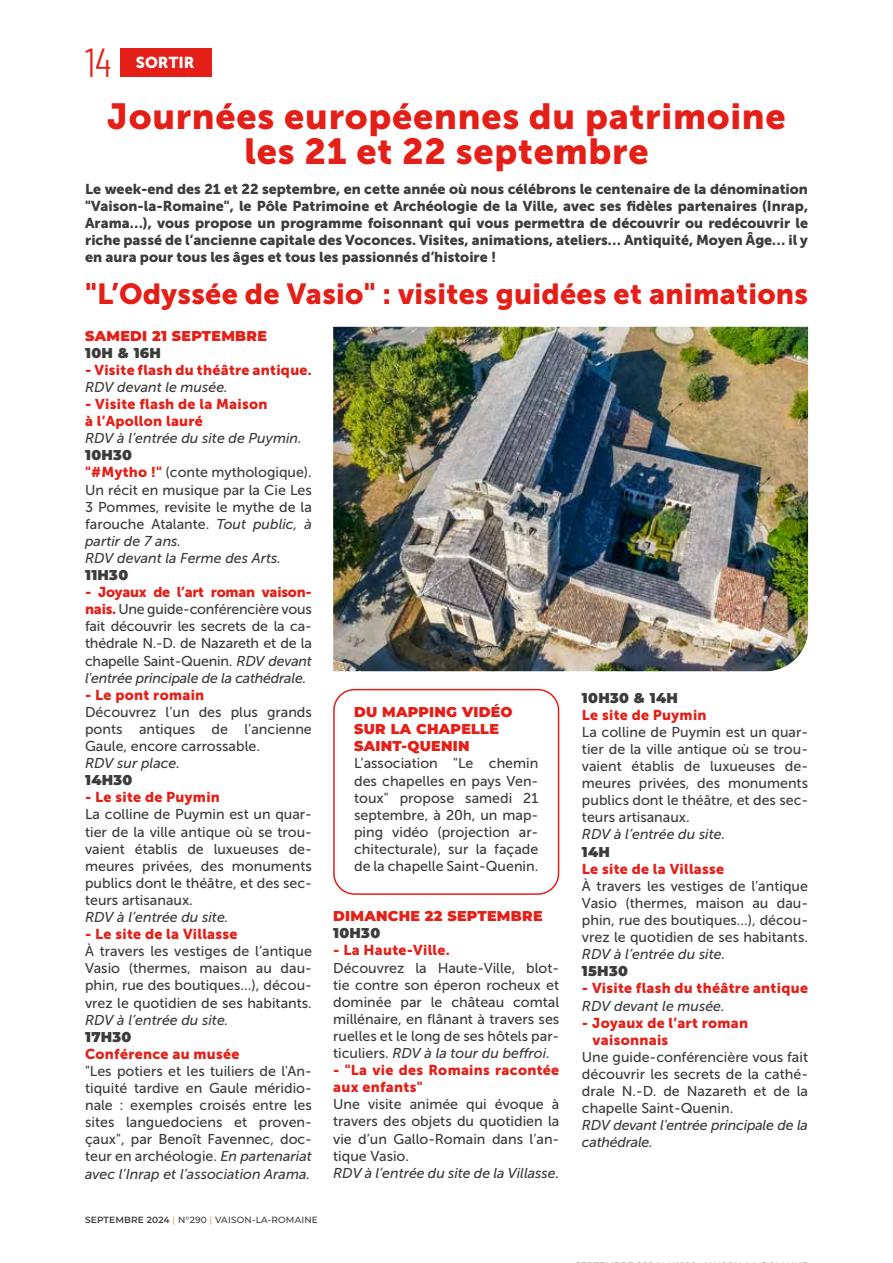
<style>
.page{position:relative;width:893px;height:1263px;background:#fff}
.page>*{position:absolute;margin:0;border:0;box-sizing:border-box;transform-origin:0 0}
.t1{font:300 40.5px "Barlow Condensed";color:#e41f18}
.t2{font:36px/34.5px "Museo Sans 900";letter-spacing:.02em;color:#e41f18;text-align:center}
.t3{font:28.8px "Museo Sans 900";letter-spacing:.01em;color:#e41f18}
.t4{font:15.75px "Museo Sans 900";color:#fff}
.t5{font:14.25px/17.1px "Museo Sans 500";color:#3c3c3b;text-align:justify}
.t6{font:14.25px/17.1px "Museo Sans 900";color:#3c3c3b;text-align:justify}
.t7{font:14.25px/17.1px "Museo Sans 900";letter-spacing:.02em;color:#e41f18}
.t8{font:italic 14.25px/17.1px "Museo Sans 500";color:#3c3c3b}
.t9{font:900 14.25px/17.1px "Montserrat";letter-spacing:.02em;color:#e41f18}
.t10{font:900 14.25px "Montserrat";letter-spacing:.02em;color:#3c3c3b}
.t11{font:14.25px "Museo Sans 900";letter-spacing:-.015em;color:#e41f18}
.t12{font:500 9px "Montserrat";letter-spacing:.02em;color:#3c3c3b}
.s1{font-family:"Museo Sans 900";color:#e41f18}
.s2{font-style:italic}
.s3{font-weight:600}
.s4{color:#d4aa73}
</style>
<div class="page">
<div style="left:120px;top:48px;width:91px;height:29px;background:#e41f18"></div>
<img style="left:333px;top:327px;width:475px;height:344px">
<div style="left:333px;top:689px;width:226px;height:206px;border:2px solid #e41f18;border-radius:21px"></div>
<h1 class="t1" style="left:85px;top:33px;width:28px">14</h1>
<p class="t4" style="left:136px;top:54px;width:60px">SORTIR</p>
<h2 class="t2" style="left:107px;top:99px;width:680px">Journées européennes du patrimoine les 21 et 22 septembre</h2>
<p class="t6" style="left:85px;top:180px;width:724px">Le week-end des 21 et 22 septembre, en cette année où nous célébrons le centenaire de la dénomination "Vaison-la-Romaine", le Pôle Patrimoine et Archéologie de la Ville, avec ses fidèles partenaires (Inrap, Arama…), vous propose un programme foisonnant qui vous permettra de découvrir ou redécouvrir le riche passé de l’ancienne capitale des Voconces. Visites, animations, ateliers… Antiquité, Moyen Âge… il y en aura pour tous les âges et tous les passionnés d’histoire !</p>
<h3 class="t3" style="left:85px;top:278px;width:725px">"L’Odyssée de Vasio" : visites guidées et animations</h3>
<p class="t9" style="left:85px;top:326px;width:183px">SAMEDI 21 SEPTEMBRE</p>
<p class="t10" style="left:85px;top:342px;width:78px">10H &amp; 16H</p>
<p class="t7" style="left:85px;top:361px;width:228px">- Visite flash du théâtre antique.</p>
<p class="t8" style="left:85px;top:378px;width:144px">RDV devant le musée.</p>
<p class="t7" style="left:85px;top:395px;width:184px">- Visite flash de la Maison à l’Apollon lauré</p>
<p class="t8" style="left:85px;top:430px;width:218px">RDV à l’entrée du site de Puymin.</p>
<p class="t10" style="left:85px;top:444px;width:49px">10H30</p>
<p class="t5" style="left:85px;top:464px;width:228px;text-align:left"><span class="s1">"#Mytho !"</span> (conte mythologique).<br>Un récit en musique par la Cie Les<br>3 Pommes, revisite le mythe de la farouche Atalante. <span class="s2">Tout public, à partir de 7 ans.<br>RDV devant la Ferme des Arts.</span></p>
<p class="t10" style="left:85px;top:564px;width:45px">11H30</p>
<p class="t11" style="left:85px;top:584px;width:228px">- Joyaux de l’art roman vaison-</p>
<p class="t5" style="left:85px;top:601px;width:228px"><span class="s1">nais.</span> Une guide-conférencière vous fait découvrir les secrets de la ca&shy;thédrale N.-D. de Nazareth et de la chapelle Saint-Quenin. <span class="s2">RDV devant l'entrée principale de la cathédrale.</span></p>
<p class="t7" style="left:85px;top:686px;width:121px">- Le pont romain</p>
<p class="t5" style="left:85px;top:703px;width:228px">Découvrez l’un des plus grands ponts antiques de l’ancienne Gaule, encore carrossable.</p>
<p class="t8" style="left:85px;top:755px;width:96px">RDV sur place.</p>
<p class="t10" style="left:85px;top:769px;width:49px">14H30</p>
<p class="t7" style="left:85px;top:789px;width:136px">- Le site de Puymin</p>
<p class="t5" style="left:85px;top:806px;width:228px">La colline de Puymin est un quar&shy;tier de la ville antique où se trou&shy;vaient établis de luxueuses de&shy;meures privées, des monuments publics dont le théâtre, et des sec&shy;teurs artisanaux.</p>
<p class="t8" style="left:85px;top:909px;width:145px">RDV à l’entrée du site.</p>
<p class="t7" style="left:85px;top:925px;width:154px">- Le site de la Villasse</p>
<p class="t5" style="left:85px;top:943px;width:228px">À travers les vestiges de l’antique Vasio (thermes, maison au dau&shy;phin, rue des boutiques…), décou&shy;vrez le quotidien de ses habitants.</p>
<p class="t8" style="left:85px;top:1011px;width:145px">RDV à l’entrée du site.</p>
<p class="t10" style="left:85px;top:1026px;width:48px">17H30</p>
<p class="t7" style="left:85px;top:1045px;width:156px">Conférence au musée</p>
<p class="t5" style="left:85px;top:1062px;width:228px">"Les potiers et les tuiliers de l'An&shy;tiquité tardive en Gaule méridio&shy;nale : exemples croisés entre les sites languedociens et proven&shy;çaux", par Benoît Favennec, doc&shy;teur en archéologie. <span class="s2">En partenariat avec l’Inrap et l’association Arama.</span></p>
<p class="t12" style="left:85px;top:1213px;width:234px"><span class="s3">SEPTEMBRE 2024</span> <span class="s4">|</span> N°290 <span class="s4">|</span> VAISON-LA-ROMAINE</p>
<p class="t9" style="left:354px;top:703px;width:160px">DU MAPPING VIDÉO<br>SUR LA CHAPELLE<br>SAINT-QUENIN</p>
<p class="t5" style="left:354px;top:755px;width:186px">L’association "Le chemin des chapelles en pays Ven&shy;toux" propose samedi 21 septembre, à 20h, un map&shy;ping vidéo (projection ar&shy;chitecturale), sur la façade de la chapelle Saint-Quenin.</p>
<p class="t9" style="left:333px;top:907px;width:211px">DIMANCHE 22 SEPTEMBRE</p>
<p class="t10" style="left:333px;top:922px;width:49px">10H30</p>
<p class="t7" style="left:333px;top:942px;width:118px">- La Haute-Ville.</p>
<p class="t5" style="left:333px;top:959px;width:228px">Découvrez la Haute-Ville, blot&shy;tie contre son éperon rocheux et dominée par le château comtal millénaire, en flânant à travers ses ruelles et le long de ses hôtels par&shy;ticuliers. <span class="s2">RDV à la tour du beffroi.</span></p>
<p class="t7" style="left:333px;top:1061px;width:228px">- "La vie des Romains racontée aux enfants"</p>
<p class="t5" style="left:333px;top:1096px;width:228px">Une visite animée qui évoque à travers des objets du quotidien la vie d’un Gallo-Romain dans l’an&shy;tique Vasio.</p>
<p class="t8" style="left:333px;top:1164px;width:228px">RDV à l’entrée du site de la Villasse.</p>
<p class="t10" style="left:582px;top:687px;width:97px">10H30 &amp; 14H</p>
<p class="t7" style="left:582px;top:706px;width:126px">Le site de Puymin</p>
<p class="t5" style="left:582px;top:723px;width:228px">La colline de Puymin est un quar&shy;tier de la ville antique où se trou&shy;vaient établis de luxueuses de&shy;meures privées, des monuments publics dont le théâtre, et des sec&shy;teurs artisanaux.</p>
<p class="t8" style="left:582px;top:826px;width:145px">RDV à l’entrée du site.</p>
<p class="t10" style="left:582px;top:841px;width:30px">14H</p>
<p class="t7" style="left:582px;top:860px;width:144px">Le site de la Villasse</p>
<p class="t5" style="left:582px;top:877px;width:228px">À travers les vestiges de l’antique Vasio (thermes, maison au dau&shy;phin, rue des boutiques…), décou&shy;vrez le quotidien de ses habitants.</p>
<p class="t8" style="left:582px;top:946px;width:145px">RDV à l’entrée du site.</p>
<p class="t10" style="left:582px;top:960px;width:47px">15H30</p>
<p class="t7" style="left:582px;top:980px;width:228px">- Visite flash du théâtre antique</p>
<p class="t8" style="left:582px;top:997px;width:144px">RDV devant le musée.</p>
<p class="t7" style="left:593px;top:1014px;width:157px;text-indent:-11px">- Joyaux de l’art roman vaisonnais</p>
<p class="t5" style="left:582px;top:1048px;width:228px">Une guide-conférencière vous fait découvrir les secrets de la cathé&shy;drale N.-D. de Nazareth et de la chapelle Saint-Quenin.</p>
<p class="t8" style="left:582px;top:1117px;width:228px">RDV devant l'entrée principale de la cathédrale.</p>
</div>
